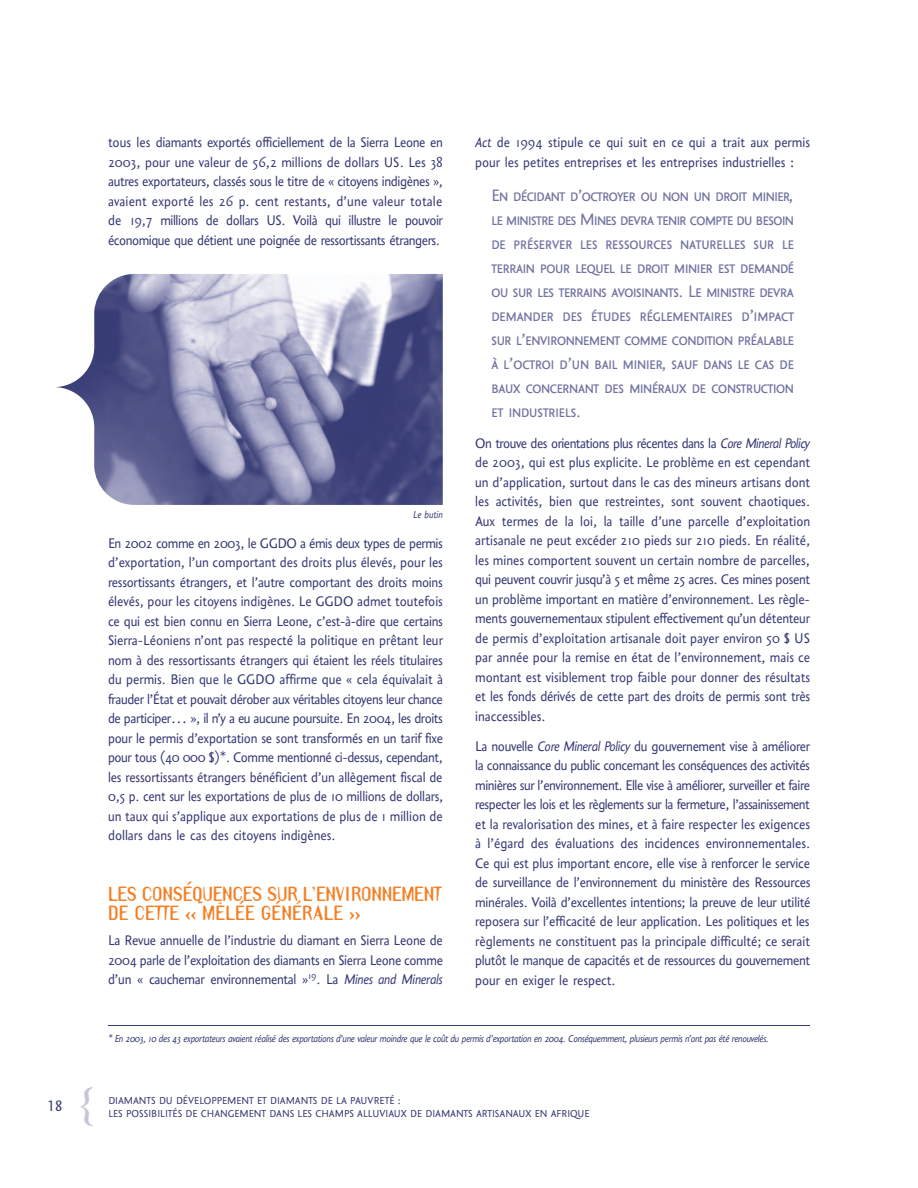
<style>
.page{position:relative;width:918px;height:1188px;background:#fff}
.page>*{position:absolute;margin:0;border:0;box-sizing:border-box;transform-origin:0 0}
.t1{font:19.5px/24px "Coeval Expert";letter-spacing:-.015em;color:#7174a0;text-align:justify}
.t2{font:700 18px/19.5px "Template Gothic";letter-spacing:-.03em;color:#f48026}
.t3{font:18px "Coeval Expert";color:#363a74}
.t4{font:16.5px/19.5px "Coeval";color:#363a74;text-align:justify}
.t5{font:italic 12px "Coeval";letter-spacing:-.02em;color:#363a74}
.t6{font:12px/13.5px "Coeval Expert";color:#363a74}
.s1{font-style:italic}
.s2{font-family:"Rotis Sans Serif";font-weight:300;font-size:39.45px;color:#c4c4da}
</style>
<div class="page">
<hr style="left:108px;top:1025px;width:702px;height:1px;background:#363a74">
<img style="left:55px;top:274px;width:388px;height:231px">
<p class="t4" style="left:108px;top:132px;width:337px">tous les diamants exportés officiellement de la Sierra Leone en 2003, pour une valeur de 56,2 millions de dollars US. Les 38 autres exportateurs, classés sous le titre de « citoyens indigènes », avaient exporté les 26 p. cent restants, d’une valeur totale de 19,7 millions de dollars US. Voilà qui illustre le pouvoir économique que détient une poignée de ressortissants étrangers.</p>
<p class="t5" style="left:413px;top:507px;width:31px">Le butin</p>
<p class="t4" style="left:108px;top:532px;width:337px">En 2002 comme en 2003, le GGDO a émis deux types de permis d’exportation, l’un comportant des droits plus élevés, pour les ressortissants étrangers, et l’autre comportant des droits moins élevés, pour les citoyens indigènes. Le GGDO admet toutefois ce qui est bien connu en Sierra Leone, c’est-à-dire que certains Sierra-Léoniens n’ont pas respecté la politique en prêtant leur nom à des ressortissants étrangers qui étaient les réels titulaires du permis. Bien que le GGDO affirme que « cela équivalait à frauder l’État et pouvait dérober aux véritables citoyens leur chance de participer… », il n’y a eu aucune poursuite. En 2004, les droits pour le permis d’exportation se sont transformés en un tarif fixe pour tous (40 000 $)*. Comme mentionné ci-dessus, cependant, les ressortissants étrangers bénéficient d’un allègement fiscal de 0,5 p. cent sur les exportations de plus de 10 millions de dollars, un taux qui s’applique aux exportations de plus de 1 million de dollars dans le cas des citoyens indigènes.</p>
<p class="t2" style="left:108px;top:885px;width:335px">LES CONSÉQUENCES SUR L’ENVIRONNEMENT<br>DE CETTE « MÊLÉE GÉNÉRALE »</p>
<p class="t4" style="left:108px;top:930px;width:336px">La Revue annuelle de l’industrie du diamant en Sierra Leone de 2004 parle de l’exploitation des diamants en Sierra Leone comme d’un « cauchemar environnemental »<sup>19</sup>. La <span class="s1">Mines and Minerals</span></p>
<p class="t4" style="left:475px;top:132px;width:336px"><span class="s1">Act</span> de 1994 stipule ce qui suit en ce qui a trait aux permis pour les petites entreprises et les entreprises industrielles :</p>
<p class="t1" style="left:491px;top:183px;width:304px">En décidant d’octroyer ou non un droit minier, le ministre des Mines devra tenir compte du besoin de préserver les ressources naturelles sur le terrain pour lequel le droit minier est demandé ou sur les terrains avoisinants. Le ministre devra demander des études réglementaires d’impact sur l’environnement comme condition préalable à l’octroi d’un bail minier, sauf dans le cas de baux concernant des minéraux de construction et industriels.</p>
<p class="t4" style="left:475px;top:432px;width:337px">On trouve des orientations plus récentes dans la <span class="s1">Core Mineral Policy </span>de 2003, qui est plus explicite. Le problème en est cependant un d’application, surtout dans le cas des mineurs artisans dont les activités, bien que restreintes, sont souvent chaotiques.<br>Aux termes de la loi, la taille d’une parcelle d’exploitation artisanale ne peut excéder 210 pieds sur 210 pieds. En réalité, les mines comportent souvent un certain nombre de parcelles, qui peuvent couvrir jusqu’à 5 et même 25 acres. Ces mines posent un problème important en matière d’environnement. Les règle&shy;ments gouvernementaux stipulent effectivement qu’un détenteur de permis d’exploitation artisanale doit payer environ 50 $ US par année pour la remise en état de l’environnement, mais ce montant est visiblement trop faible pour donner des résultats et les fonds dérivés de cette part des droits de permis sont très inaccessibles.</p>
<p class="t4" style="left:475px;top:736px;width:337px">La nouvelle <span class="s1">Core Mineral Policy</span> du gouvernement vise à améliorer la connaissance du public concernant les conséquences des activités minières sur l’environnement. Elle vise à améliorer, surveiller et faire respecter les lois et les règlements sur la fermeture, l’assainissement et la revalorisation des mines, et à faire respecter les exigences à l’égard des évaluations des incidences environnementales.<br>Ce qui est plus important encore, elle vise à renforcer le service de surveillance de l’environnement du ministère des Ressources minérales. Voilà d’excellentes intentions; la preuve de leur utilité reposera sur l’efficacité de leur application. Les politiques et les règlements ne constituent pas la principale difficulté; ce serait plutôt le manque de capacités et de ressources du gouvernement pour en exiger le respect.</p>
<p class="t5" style="left:108px;top:1031px;width:662px">* En 2003, 10 des 43 exportateurs avaient réalisé des exportations d’une valeur moindre que le coût du permis d’exportation en 2004. Conséquemment, plusieurs permis n’ont pas été renouvelés.</p>
<p class="t3" style="left:47px;top:1094px;width:51px">18 <span class="s2">{</span></p>
<p class="t6" style="left:108px;top:1093px;width:483px">DIAMANTS DU DÉVELOPPEMENT ET DIAMANTS DE LA PAUVRETÉ :<br>LES POSSIBILITÉS DE CHANGEMENT DANS LES CHAMPS ALLUVIAUX DE DIAMANTS ARTISANAUX EN AFRIQUE</p>
</div>
